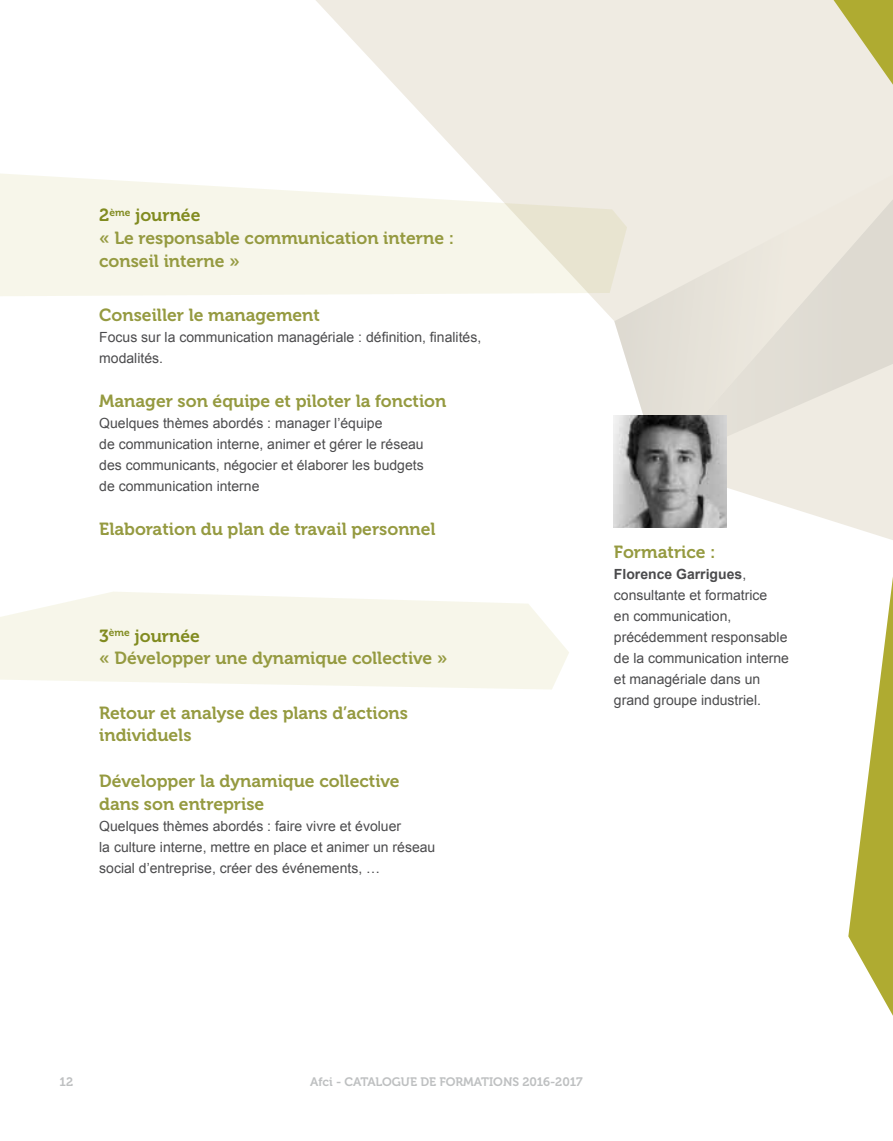
<style>
.page{position:relative;width:893px;height:1141px;background:#fff}
.page>*{position:absolute;margin:0;border:0;box-sizing:border-box;transform-origin:0 0}
.t1{font:17.5px/22.8px "Museo 700";color:#959a40}
.t2{font:14px/21px "Arial";color:#4b4b4d}
.t3{font:12.25px "Museo 700";letter-spacing:-.005em;color:#bec0c1}
.s1{color:#818b20}
.s2{font-weight:700}
</style>
<div class="page">
<svg style="left:316px;top:0;width:517px;height:528px"></svg>
<svg style="left:614px;top:154px;width:219px;height:312px;background:#eae6dd"></svg>
<svg style="left:833px;top:0;width:60px;height:1016px"></svg>
<svg style="left:0;top:172px;width:627px;height:124px;background:#f6f4e9"></svg>
<svg style="left:0;top:592px;width:569px;height:98px;fill:#f7f6ea"></svg>
<img style="left:614px;top:415px;width:112px;height:112px">
<p class="t1" style="left:99px;top:204px;width:356px"><span class="s1">2</span><sup>ème</sup> <span class="s1">journée<br></span>« Le responsable communication interne : conseil interne »</p>
<p class="t1" style="left:99px;top:304px;width:222px">Conseiller le management</p>
<p class="t2" style="left:99px;top:327px;width:384px">Focus sur la communication managériale : définition, finalités, modalités.</p>
<p class="t1" style="left:99px;top:390px;width:349px">Manager son équipe et piloter la fonction</p>
<p class="t2" style="left:99px;top:413px;width:326px">Quelques thèmes abordés : manager l’équipe<br>de communication interne, animer et gérer le réseau des communicants, négocier et élaborer les budgets de communication interne</p>
<p class="t1" style="left:99px;top:518px;width:338px">Elaboration du plan de travail personnel</p>
<p class="t1" style="left:99px;top:624px;width:350px"><span class="s1">3</span><sup>ème</sup> <span class="s1">journée<br></span>« Développer une dynamique collective »</p>
<p class="t1" style="left:99px;top:701px;width:310px">Retour et analyse des plans d’actions individuels</p>
<p class="t1" style="left:99px;top:770px;width:302px">Développer la dynamique collective dans son entreprise</p>
<p class="t2" style="left:99px;top:815px;width:338px">Quelques thèmes abordés : faire vivre et évoluer<br>la culture interne, mettre en place et animer un réseau social d’entreprise, créer des événements, …</p>
<p class="t1" style="left:614px;top:541px;width:103px">Formatrice :</p>
<p class="t2" style="left:614px;top:564px;width:177px"><span class="s2">Florence Garrigues</span>, consultante et formatrice<br>en communication, précédemment responsable de la communication interne et managériale dans un grand groupe industriel.</p>
<p class="t3" style="left:60px;top:1075px;width:15px">12</p>
<p class="t3" style="left:310px;top:1075px;width:180px">Afci - CATALOGUE DE FORMATIONS</p>
<p class="t3" style="left:522px;top:1075px;width:62px">2016-2017</p>
</div>
